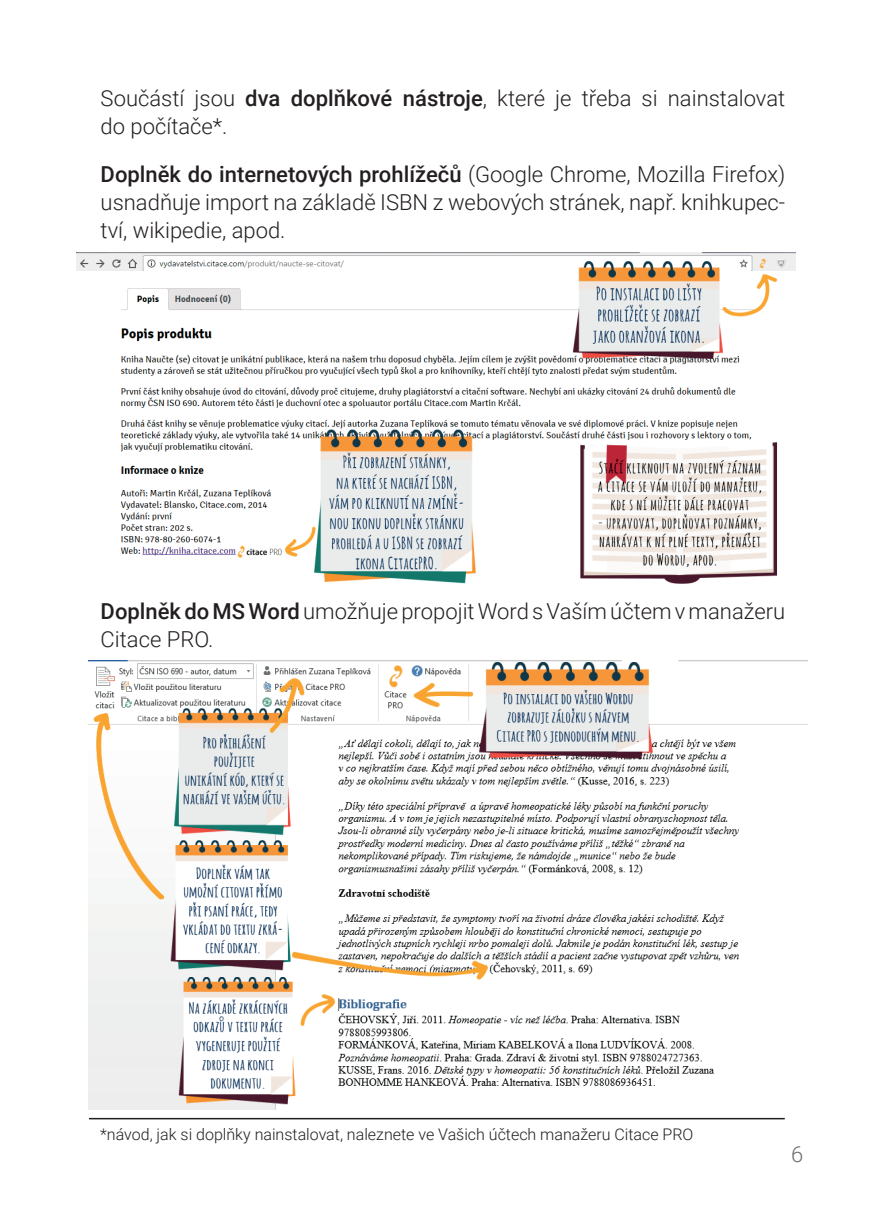
<style>
.page{position:relative;width:874px;height:1225px;background:#fff}
.page>*{position:absolute;margin:0;border:0;box-sizing:border-box;transform-origin:0 0}
.t1{font:300 22px/28px "Roboto";color:#231f20}
.t2{font:300 22px "Roboto";color:#6a6e6f}
.t3{font:300 16px "Roboto";color:#231f20}
.s1{font-weight:500}
</style>
<div class="page">
<hr style="left:89px;top:1118px;width:695px;height:1px;background:#231f20">
<img style="left:89px;top:660px;width:718px;height:449px">
<img style="left:76px;top:253px;width:718px;height:331px">
<p class="t1" style="left:101px;top:83px;width:685px">Součástí jsou <span class="s1">dva doplňkové nástroje</span>, které je třeba si nainstalovat do počítače*.</p>
<p class="t1" style="left:101px;top:159px;width:685px;text-align:justify"><span class="s1">Doplněk do internetových prohlížečů</span> (Google Chrome, Mozilla Firefox) usnadňuje import na základě ISBN z webových stránek, např. knihkupec&shy;tví, wikipedie, apod.</p>
<p class="t1" style="left:101px;top:597px;width:685px"><span class="s1">Doplněk do MS Word</span> umožňuje propojit Word s Vaším účtem v manažeru<br>Citace PRO.</p>
<p class="t3" style="left:100px;top:1123px;width:594px">*návod, jak si doplňky nainstalovat, naleznete ve Vašich účtech manažeru Citace PRO</p>
<p class="t2" style="left:790px;top:1139px;width:14px">6</p>
</div>
